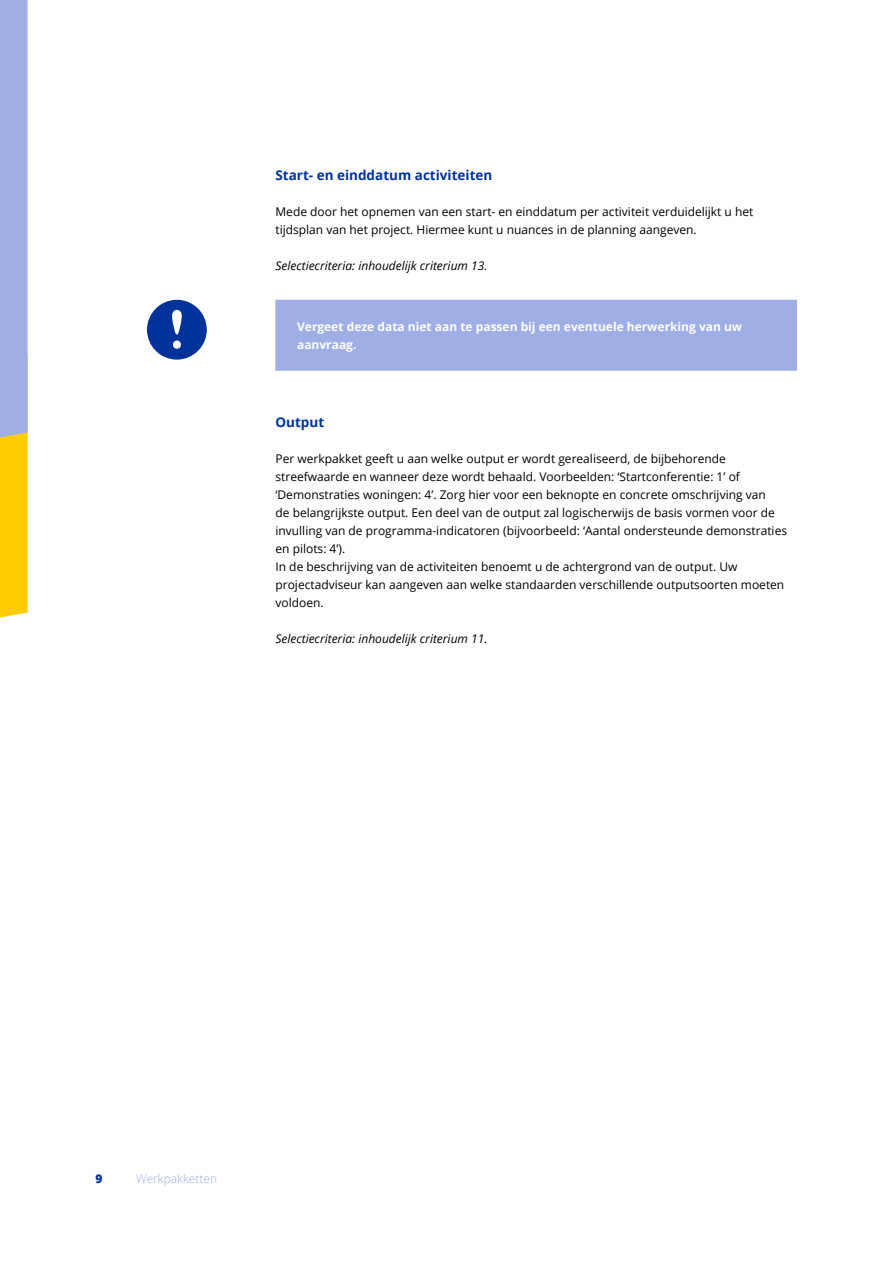
<style>
.page{position:relative;width:893px;height:1263px;background:#fff}
.page>*{position:absolute;margin:0;border:0;box-sizing:border-box;transform-origin:0 0}
.t1{font:700 13.5px "Open Sans";color:#039}
.t2{font:12px/18px "Open Sans";color:#000}
.t3{font:italic 12px "Open Sans";color:#000}
.t4{font:700 12px/18px "Open Sans";color:#fff}
.t5{font:300 12px "Open Sans";color:#9faee5}
.t6{font:800 12px "Open Sans";color:#039}
</style>
<div class="page">
<svg style="left:0;top:0;width:28px;height:617px;background:#bbb6a2"></svg>
<div style="left:276px;top:300px;width:520px;height:70px;background:#9faee5"></div>
<hr style="left:275px;top:300px;width:522px;height:1px;background:#9faee5">
<hr style="left:275px;top:301px;width:1px;height:69px;background:#9faee5">
<hr style="left:796px;top:301px;width:1px;height:69px;background:#9faee5">
<hr style="left:275px;top:370px;width:522px;height:1px;background:#9faee5">
<svg style="left:147px;top:300px;width:60px;height:60px"></svg>
<p class="t1" style="left:275px;top:166px;width:218px">Start- en einddatum activiteiten</p>
<p class="t2" style="left:275px;top:203px;width:479px">Mede door het opnemen van een start- en einddatum per activiteit verduidelijkt u het tijdsplan van het project. Hiermee kunt u nuances in de planning aangeven.</p>
<p class="t3" style="left:275px;top:258px;width:213px">Selectiecriteria: inhoudelijk criterium 13.</p>
<p class="t4" style="left:297px;top:317px;width:447px">Vergeet deze data niet aan te passen bij een eventuele herwerking van uw aanvraag.</p>
<p class="t1" style="left:275px;top:412px;width:50px">Output</p>
<p class="t2" style="left:275px;top:449px;width:513px">Per werkpakket geeft u aan welke output er wordt gerealiseerd, de bijbehorende streefwaarde en wanneer deze wordt behaald. Voorbeelden: ‘Startconferentie: 1’ of ‘Demonstraties woningen: 4’. Zorg hier voor een beknopte en concrete omschrijving van<br>de belangrijkste output. Een deel van de output zal logischerwijs de basis vormen voor de invulling van de programma-indicatoren (bijvoorbeeld: ‘Aantal ondersteunde demonstraties en pilots: 4’).<br>In de beschrijving van de activiteiten benoemt u de achtergrond van de output. Uw projectadviseur kan aangeven aan welke standaarden verschillende outputsoorten moeten voldoen.</p>
<p class="t3" style="left:275px;top:630px;width:213px">Selectiecriteria: inhoudelijk criterium 11.</p>
<p class="t6" style="left:95px;top:1169px;width:9px">9</p>
<p class="t5" style="left:136px;top:1170px;width:83px">Werkpakketten</p>
</div>
